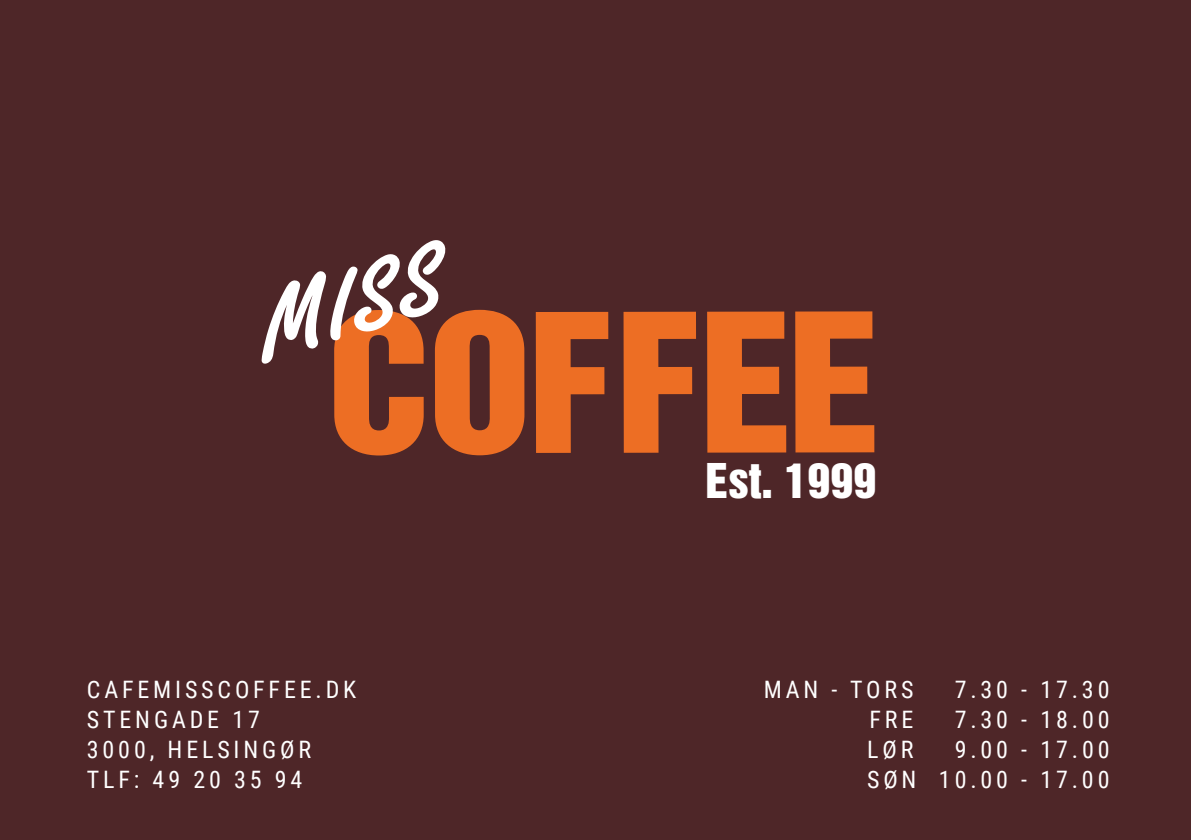
<style>
.page{position:relative;width:1191px;height:840px;background:#fff}
.page>*{position:absolute;margin:0;border:0;box-sizing:border-box;transform-origin:0 0}
.t1{font:176.2px "Helvetica Inserat LT Std";letter-spacing:-.025em;color:#ed6e24;scale:1.07 1}
.t2{font:43.8px "Helvetica Inserat LT Std";color:#fff;scale:1.05 1}
.t3{font:24px/30px "Roboto Condensed";letter-spacing:.16em;color:#fff;text-align:right}
</style>
<div class="page">
<div style="left:0;top:0;width:1191px;height:839px;background:#4e2628"></div>
<svg style="left:261px;top:240px;width:185px;height:123px"></svg>
<h1 class="t1" style="left:327px;top:278px;width:521px">COFFEE</h1>
<h2 class="t2" style="left:705px;top:454px;width:164px">Est. 1999</h2>
<p class="t3" style="left:87px;top:673px;width:271px;text-align:left">CAFEMISSCOFFEE.DK<br>STENGADE 17<br>3000, HELSINGØR<br>TLF: 49 20 35 94</p>
<p class="t3" style="left:764px;top:673px;width:151px">MAN - TORS</p>
<p class="t3" style="left:954px;top:673px;width:156px">7.30 - 17.30</p>
<p class="t3" style="left:869px;top:703px;width:45px">FRE</p>
<p class="t3" style="left:954px;top:703px;width:156px">7.30 - 18.00</p>
<p class="t3" style="left:867px;top:733px;width:48px">LØR</p>
<p class="t3" style="left:867px;top:733px;width:244px">9.00 - 17.00<br>SØN 10.00 - 17.00</p>
</div>
